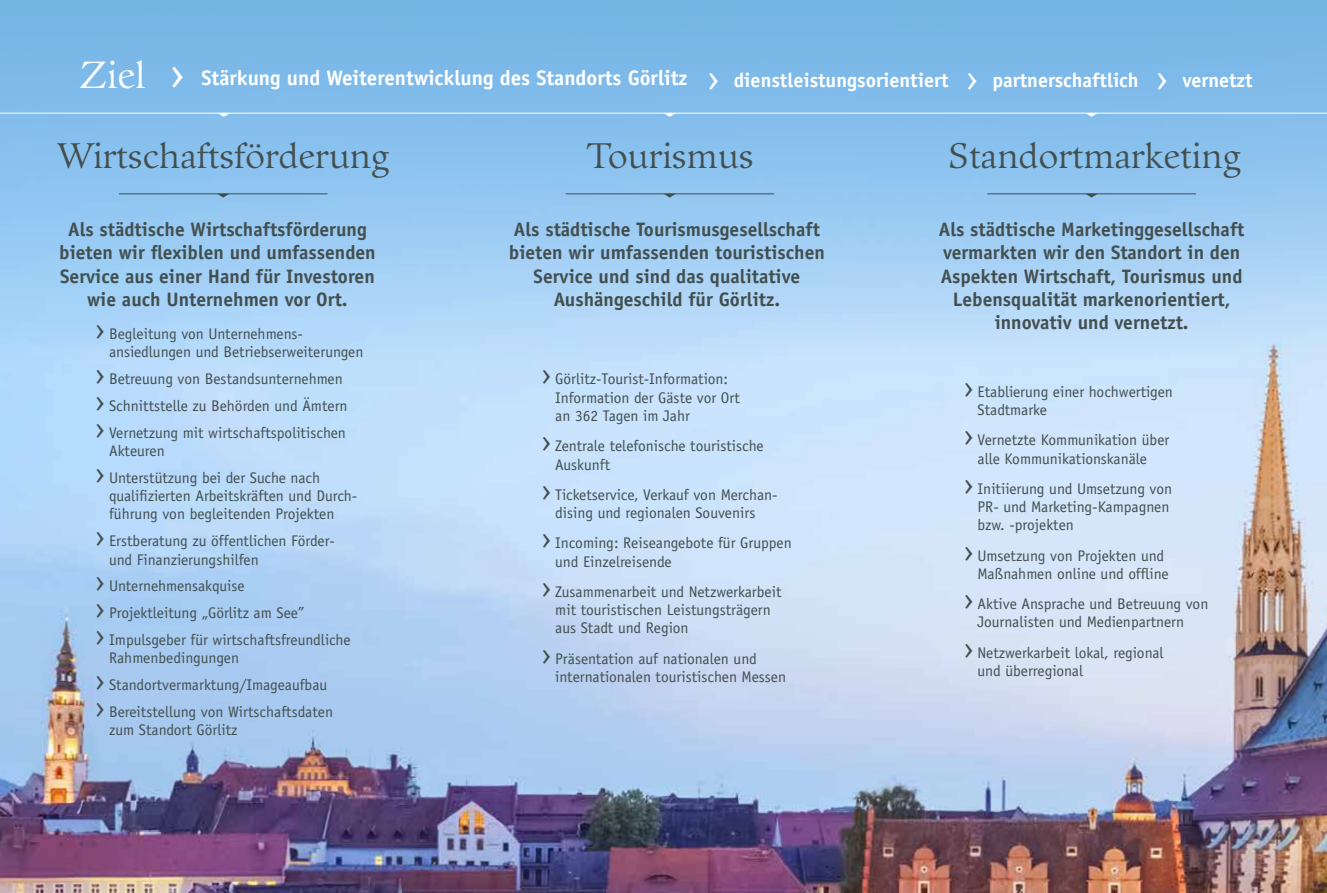
<style>
.page{position:relative;width:1327px;height:893px;background:#fff}
.page>*{position:absolute;margin:0;border:0;box-sizing:border-box;transform-origin:0 0}
.t1{font:34.65px "Guardi LT Std";color:#434f4f}
.t2{font:700 20.1px "Officina Sans";color:#fff}
.t3{font:700 19.5px/23.4px "Officina Sans";color:#434f4f;text-align:center}
.t4{font:15.45px/18.3px "Officina Sans";color:#434f4f}
.s1{font-family:"Guardi LT Std";font-weight:400;font-size:37.05px}
.s2{font-weight:400;font-size:45px}
.s3{font-size:21px}
.s4{font-weight:400;font-size:36.45px}
.s5{font-size:30px}
</style>
<div class="page">
<img style="left:0;top:361px;width:1327px;height:532px">
<div style="left:0;top:0;width:1327px;height:361px;background:linear-gradient(to bottom,#6db1e4,#bbddfc)"></div>
<hr style="left:0;top:113px;width:1327px;height:1px;background:#fff">
<svg style="left:663px;top:113px;width:13px;height:4px"></svg>
<hr style="left:119px;top:193px;width:208px;height:1px;background:#434f4f">
<svg style="left:217px;top:194px;width:13px;height:4px"></svg>
<hr style="left:565px;top:193px;width:209px;height:1px;background:#434f4f">
<svg style="left:663px;top:194px;width:13px;height:4px"></svg>
<hr style="left:987px;top:193px;width:209px;height:1px;background:#434f4f">
<svg style="left:1085px;top:194px;width:13px;height:4px"></svg>
<svg style="left:217px;top:113px;width:13px;height:4px"></svg>
<svg style="left:1085px;top:113px;width:13px;height:4px"></svg>
<h2 class="t2" style="left:80px;top:67px;width:1174px"><span class="s1">Ziel</span> <span class="s2">›</span> <span class="s3">Stärkung und Weiterentwicklung des Standorts Görlitz</span> <span class="s4">›</span> dienstleistungsorientiert <span class="s4">›</span> partnerschaftlich <span class="s4">›</span> vernetzt</h2>
<h1 class="t1" style="left:57px;top:135px;width:333px">Wirtschaftsförderung</h1>
<h1 class="t1" style="left:586px;top:135px;width:169px">Tourismus</h1>
<p class="t3" style="left:59px;top:217px;width:318px">Als städtische Wirtschaftsförderung bieten wir flexiblen und umfassenden Service aus einer Hand für Investoren wie auch Unternehmen vor Ort.</p>
<p class="t4" style="left:109px;top:325px;width:256px;text-indent:-13px"><span class="s5">›</span> Begleitung von Unternehmens&shy;ansiedlungen und Betriebserweiterungen</p>
<p class="t4" style="left:96px;top:366px;width:253px;line-height:26.8px"><span class="s5">›</span> Betreuung von Bestandsunternehmen <span class="s5">›</span> Schnittstelle zu Behörden und Ämtern <span class="s5">›</span> Vernetzung mit wirtschaftspolitischen</p>
<p class="t4" style="left:96px;top:437px;width:226px;line-height:26.8px;text-indent:13px">Akteuren<br><span class="s5">›</span> Unterstützung bei der Suche nach</p>
<p class="t4" style="left:109px;top:487px;width:250px">qualifizierten Arbeitskräften und Durch&shy;führung von begleitenden Projekten</p>
<p class="t4" style="left:109px;top:532px;width:227px;text-indent:-13px"><span class="s5">›</span> Erstberatung zu öffentlichen Förder&shy;und Finanzierungshilfen</p>
<p class="t4" style="left:96px;top:573px;width:256px;line-height:26.8px"><span class="s5">›</span> Unternehmensakquise<br><span class="s5">›</span> Projektleitung „Görlitz am See”<br><span class="s5">›</span> Impulsgeber für wirtschaftsfreundliche</p>
<p class="t4" style="left:96px;top:645px;width:239px;line-height:26.8px;text-indent:13px">Rahmenbedingungen<br><span class="s5">›</span> Standortvermarktung/Imageaufbau <span class="s5">›</span> Bereitstellung von Wirtschaftsdaten</p>
<p class="t4" style="left:109px;top:721px;width:130px">zum Standort Görlitz</p>
<p class="t3" style="left:509px;top:217px;width:317px">Als städtische Tourismusgesellschaft bieten wir umfassenden touristischen Service und sind das qualitative Aushängeschild für Görlitz.</p>
<p class="t4" style="left:555px;top:370px;width:186px;text-indent:-13px"><span class="s5">›</span> Görlitz-Tourist-Information:<br>Information der Gäste vor Ort an 362 Tagen im Jahr</p>
<p class="t4" style="left:555px;top:437px;width:210px;text-indent:-13px"><span class="s5">›</span> Zentrale telefonische touristische<br>Auskunft</p>
<p class="t4" style="left:542px;top:485px;width:237px;text-align:center"><span class="s5">›</span> Ticketservice, Verkauf von Merchan&shy;dising und regionalen Souvenirs</p>
<p class="t4" style="left:555px;top:534px;width:238px;text-indent:-13px"><span class="s5">›</span> Incoming: Reiseangebote für Gruppen und Einzelreisende</p>
<p class="t4" style="left:555px;top:583px;width:228px;text-indent:-13px"><span class="s5">›</span> Zusammenarbeit und Netzwerkarbeit mit touristischen Leistungsträgern aus Stadt und Region</p>
<p class="t4" style="left:555px;top:649px;width:232px;text-indent:-13px"><span class="s5">›</span> Präsentation auf nationalen und internationalen touristischen Messen</p>
<h1 class="t1" style="left:948px;top:135px;width:294px">Standortmarketing</h1>
<p class="t3" style="left:939px;top:217px;width:307px">Als städtische Marketinggesellschaft vermarkten wir den Standort in den Aspekten Wirtschaft, Tourismus und Lebensqualität markenorientiert, innovativ und vernetzt.</p>
<p class="t4" style="left:977px;top:382px;width:197px;text-indent:-13px"><span class="s5">›</span> Etablierung einer hochwertigen<br>Stadtmarke</p>
<p class="t4" style="left:964px;top:431px;width:207px;text-align:center"><span class="s5">›</span> Vernetzte Kommunikation über alle Kommunikationskanäle</p>
<p class="t4" style="left:977px;top:479px;width:196px;text-indent:-13px"><span class="s5">›</span> Initiierung und Umsetzung von<br>PR- und Marketing-Kampagnen bzw. -projekten</p>
<p class="t4" style="left:964px;top:546px;width:206px;text-align:right"><span class="s5">›</span> Umsetzung von Projekten und<br>Maßnahmen online und offline</p>
<p class="t4" style="left:977px;top:595px;width:232px;text-indent:-13px"><span class="s5">›</span> Aktive Ansprache und Betreuung von<br>Journalisten und Medienpartnern</p>
<p class="t4" style="left:977px;top:643px;width:188px;text-indent:-13px"><span class="s5">›</span> Netzwerkarbeit lokal, regional und überregional</p>
</div>
